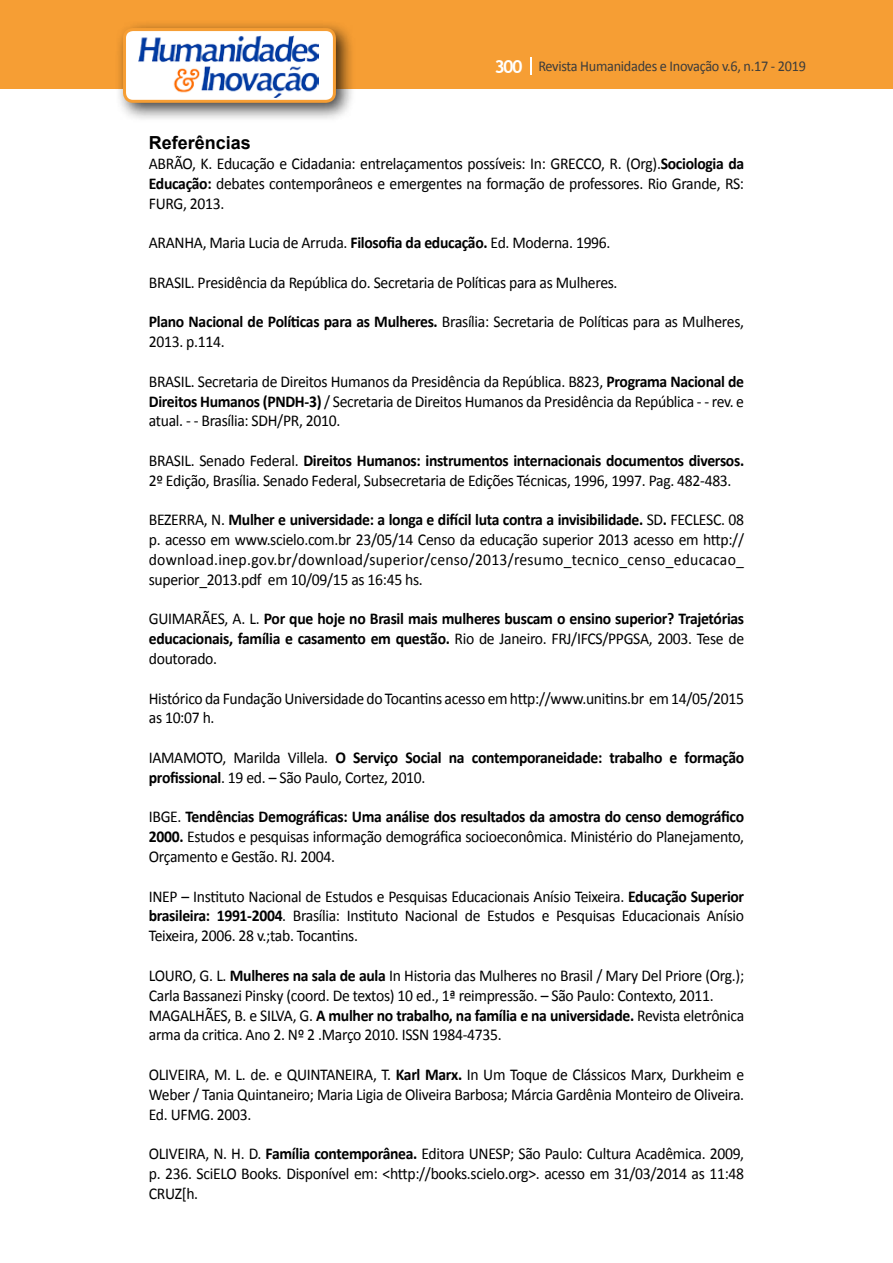
<style>
.page{position:relative;width:893px;height:1263px;background:#fff}
.page>*{position:absolute;margin:0;border:0;box-sizing:border-box;transform-origin:0 0}
.t1{font:700 18px "Arial";color:#000}
.t2{font:16.5px/19.8px "Calibri";letter-spacing:-.02em;color:#000;text-align:justify;scale:.95 1}
.t3{font:700 16.5px/19.8px "Calibri";letter-spacing:-.02em;color:#000;text-align:justify;scale:.95 1}
.t4{font:15px "Calibri";letter-spacing:-.02em;color:#3c3c3b;scale:.95 1}
.s1{font-family:"Trebuchet MS";font-weight:700;font-size:18px;color:#fff}
.s2{font-weight:700}
.s3{font-weight:400}
</style>
<div class="page">
<div style="left:0;top:0;width:893px;height:88px;background:#f69e34"></div>
<svg style="left:530px;top:57px;width:2px;height:18px"></svg>
<div style="left:115px;top:20px;width:241px;height:103px;background:#000;opacity:.75"></div>
<div style="left:125px;top:30px;width:209px;height:71px;background:#fff;border-radius:9px"></div>
<img style="left:138px;top:35px;width:181px;height:62px">
<div style="left:123px;top:28px;width:213px;height:75px;border:3px solid #f69e34;border-radius:9px"></div>
<p class="t4" style="left:495px;top:57px;width:329px"><span class="s1">300</span> Revista Humanidades e Inovação v.6, n.17 - 2019</p>
<p class="t1" style="left:149px;top:131px;width:104px">Referências</p>
<p class="t2" style="left:149px;top:154px;width:628px">ABRÃO, K. Educação e Cidadania: entrelaçamentos possíveis: In: GRECCO, R. (Org).<span class="s2">Sociologia da Educação:</span> debates contemporâneos e emergentes na formação de professores. Rio Grande, RS:<br>FURG, 2013.</p>
<p class="t2" style="left:149px;top:233px;width:487px">ARANHA, Maria Lucia de Arruda. <span class="s2">Filosofia da educação.</span> Ed. Moderna. 1996.</p>
<p class="t2" style="left:149px;top:272px;width:495px">BRASIL. Presidência da República do. Secretaria de Políticas para as Mulheres.</p>
<p class="t2" style="left:149px;top:312px;width:628px"><span class="s2">Plano Nacional de Políticas para as Mulheres.</span> Brasília: Secretaria de Políticas para as Mulheres,<br>2013. p.114.</p>
<p class="t2" style="left:149px;top:371px;width:628px">BRASIL. Secretaria de Direitos Humanos da Presidência da República. B823, <span class="s2">Programa Nacional de Direitos Humanos (PNDH-3)</span> / Secretaria de Direitos Humanos da Presidência da República - - rev. e atual. - - Brasília: SDH/PR, 2010.</p>
<p class="t2" style="left:149px;top:451px;width:628px">BRASIL. Senado Federal. <span class="s2">Direitos Humanos: instrumentos internacionais documentos diversos.<br></span>2º Edição, Brasília. Senado Federal, Subsecretaria de Edições Técnicas, 1996, 1997. Pag. 482-483.</p>
<p class="t2" style="left:149px;top:510px;width:628px">BEZERRA, N. <span class="s2">Mulher e universidade: a longa e difícil luta contra a invisibilidade.</span> SD<span class="s2">.</span> FECLESC. 08 p. acesso em www.scielo.com.br 23/05/14 Censo da educação superior 2013 acesso em http:// download.inep.gov.br/download/superior/censo/2013/resumo_tecnico_censo_educacao_ superior_2013.pdf em 10/09/15 as 16:45 hs.</p>
<p class="t3" style="left:149px;top:609px;width:628px"><span class="s3">GUIMARÃES, A. L.</span> Por que hoje no Brasil mais mulheres buscam o ensino superior? Trajetórias educacionais, família e casamento em questão. <span class="s3">Rio de Janeiro. FRJ/IFCS/PPGSA, 2003. Tese de doutorado.</span></p>
<p class="t2" style="left:149px;top:688px;width:628px">Histórico da Fundação Universidade do Tocantins acesso em http://www.unitins.br em 14/05/2015 as 10:07 h.</p>
<p class="t3" style="left:149px;top:747px;width:628px"><span class="s3">IAMAMOTO, Marilda Villela.</span> O Serviço Social na contemporaneidade: trabalho e formação profissional<span class="s3">. 19 ed. – São Paulo, Cortez, 2010.</span></p>
<p class="t2" style="left:149px;top:807px;width:628px">IBGE. <span class="s2">Tendências Demográficas: Uma análise dos resultados da amostra do censo demográfico 2000.</span> Estudos e pesquisas informação demográfica socioeconômica. Ministério do Planejamento, Orçamento e Gestão. RJ. 2004.</p>
<p class="t2" style="left:149px;top:886px;width:628px">INEP – Instituto Nacional de Estudos e Pesquisas Educacionais Anísio Teixeira. <span class="s2">Educação Superior brasileira: 1991-2004</span>. Brasília: Instituto Nacional de Estudos e Pesquisas Educacionais Anísio Teixeira, 2006. 28 v.;tab. Tocantins.</p>
<p class="t2" style="left:149px;top:965px;width:628px;text-align:left">LOURO, G. L. <span class="s2">Mulheres na sala de aula</span> In Historia das Mulheres no Brasil / Mary Del Priore (Org.); Carla Bassanezi Pinsky (coord. De textos) 10 ed., 1ª reimpressão. – São Paulo: Contexto, 2011.<br>MAGALHÃES, B. e SILVA, G. <span class="s2">A mulher no trabalho, na família e na universidade.</span> Revista eletrônica arma da critica. Ano 2. Nº 2 .Março 2010. ISSN 1984-4735.</p>
<p class="t2" style="left:149px;top:1064px;width:628px">OLIVEIRA, M. L. de. e QUINTANEIRA, T. <span class="s2">Karl Marx.</span> In Um Toque de Clássicos Marx, Durkheim e Weber / Tania Quintaneiro; Maria Ligia de Oliveira Barbosa; Márcia Gardênia Monteiro de Oliveira.<br>Ed. UFMG. 2003.</p>
<p class="t2" style="left:149px;top:1144px;width:628px">OLIVEIRA, N. H. D. <span class="s2">Família contemporânea.</span> Editora UNESP; São Paulo: Cultura Acadêmica. 2009, p. 236. SciELO Books. Disponível em: &lt;http://books.scielo.org&gt;. acesso em 31/03/2014 as 11:48<br>CRUZ[h.</p>
</div>
